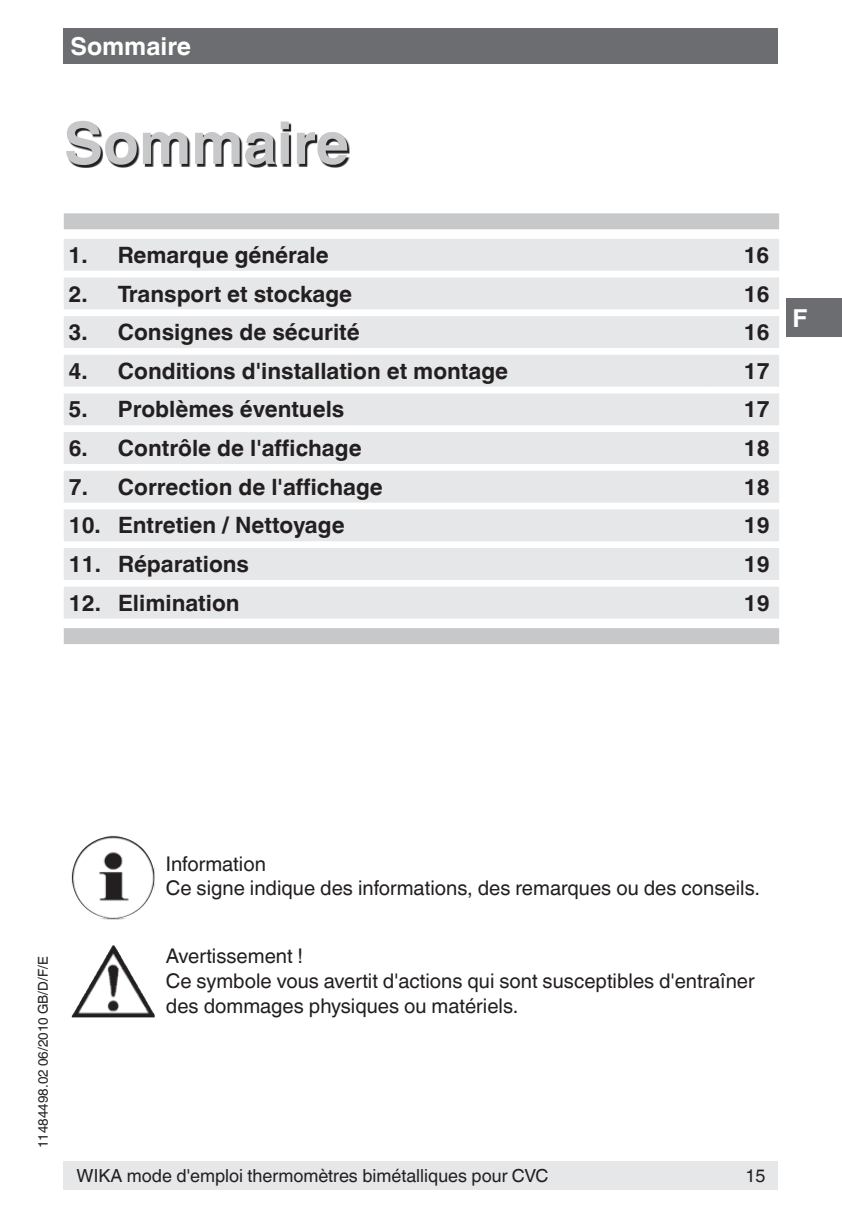
<style>
.page{position:relative;width:842px;height:1212px;background:#fff}
.page>*{position:absolute;margin:0;border:0;box-sizing:border-box;transform-origin:0 0}
.t1{font:700 58.5px "Helvetica World";color:#c7c8ca}
.t2{font:700 24.75px "Helvetica World";color:#fff}
.t3{font:700 22.5px "Helvetica World";color:#231f20}
.t4{font:20.25px/24.8px "Helvetica World";color:#231f20}
.t5{font:18px "Helvetica World";color:#231f20}
.t6{font:13.5px "Helvetica World";color:#231f20}
</style>
<div class="page">
<div style="left:64px;top:29px;width:714px;height:35px;background:#6c6d70"></div>
<div style="left:786px;top:299px;width:56px;height:38px;background:#6c6d70"></div>
<div style="left:64px;top:1161px;width:714px;height:28px;background:#e6e7e9"></div>
<svg style="left:64px;top:213px;width:715px;height:431px;fill:#c7c8ca"></svg>
<svg style="left:64px;top:239px;width:715px;height:379px;fill:#e6e7e9"></svg>
<svg style="left:69px;top:123px;width:281px;height:44px"></svg>
<img style="left:72px;top:945px;width:83px;height:72px">
<img style="left:72px;top:836px;width:83px;height:83px">
<p class="t2" style="left:70px;top:32px;width:122px">Sommaire</p>
<h1 class="t1" style="left:64px;top:109px;width:287px">Sommaire</h1>
<p class="t3" style="left:69px;top:242px;width:262px">1. Remarque générale</p>
<p class="t3" style="left:744px;top:242px;width:27px">16</p>
<p class="t3" style="left:69px;top:281px;width:285px">2. Transport et stockage</p>
<p class="t3" style="left:744px;top:281px;width:27px">16</p>
<p class="t3" style="left:69px;top:319px;width:293px">3. Consignes de sécurité</p>
<p class="t3" style="left:744px;top:319px;width:27px">16</p>
<p class="t3" style="left:69px;top:358px;width:441px">4. Conditions d'installation et montage</p>
<p class="t3" style="left:744px;top:358px;width:27px">17</p>
<p class="t3" style="left:69px;top:396px;width:277px">5. Problèmes éventuels</p>
<p class="t3" style="left:744px;top:396px;width:27px">17</p>
<p class="t3" style="left:69px;top:435px;width:294px">6. Contrôle de l'affichage</p>
<p class="t3" style="left:744px;top:435px;width:27px">18</p>
<p class="t3" style="left:69px;top:474px;width:316px">7. Correction de l'affichage</p>
<p class="t3" style="left:744px;top:474px;width:27px">18</p>
<p class="t3" style="left:69px;top:512px;width:277px">10. Entretien / Nettoyage</p>
<p class="t3" style="left:744px;top:512px;width:27px">19</p>
<p class="t3" style="left:69px;top:551px;width:182px">11. Réparations</p>
<p class="t3" style="left:744px;top:551px;width:27px">19</p>
<p class="t3" style="left:69px;top:590px;width:172px">12. Elimination</p>
<p class="t3" style="left:744px;top:590px;width:27px">19</p>
<p class="t2" style="left:792px;top:304px;width:16px">F</p>
<p class="t6" style="left:35px;top:1148px;width:193px;rotate:-90deg">11484498.02 06/2010 GB/D/F/E</p>
<p class="t4" style="left:166px;top:851px;width:596px">Information<br>Ce signe indique des informations, des remarques ou des conseils.</p>
<p class="t4" style="left:166px;top:944px;width:590px">Avertissement !<br>Ce symbole vous avertit d'actions qui sont susceptibles d'entraîner des dommages physiques ou matériels.</p>
<p class="t5" style="left:77px;top:1165px;width:473px">WIKA mode d'emploi thermomètres bimétalliques pour CVC</p>
<p class="t5" style="left:745px;top:1165px;width:22px">15</p>
</div>
